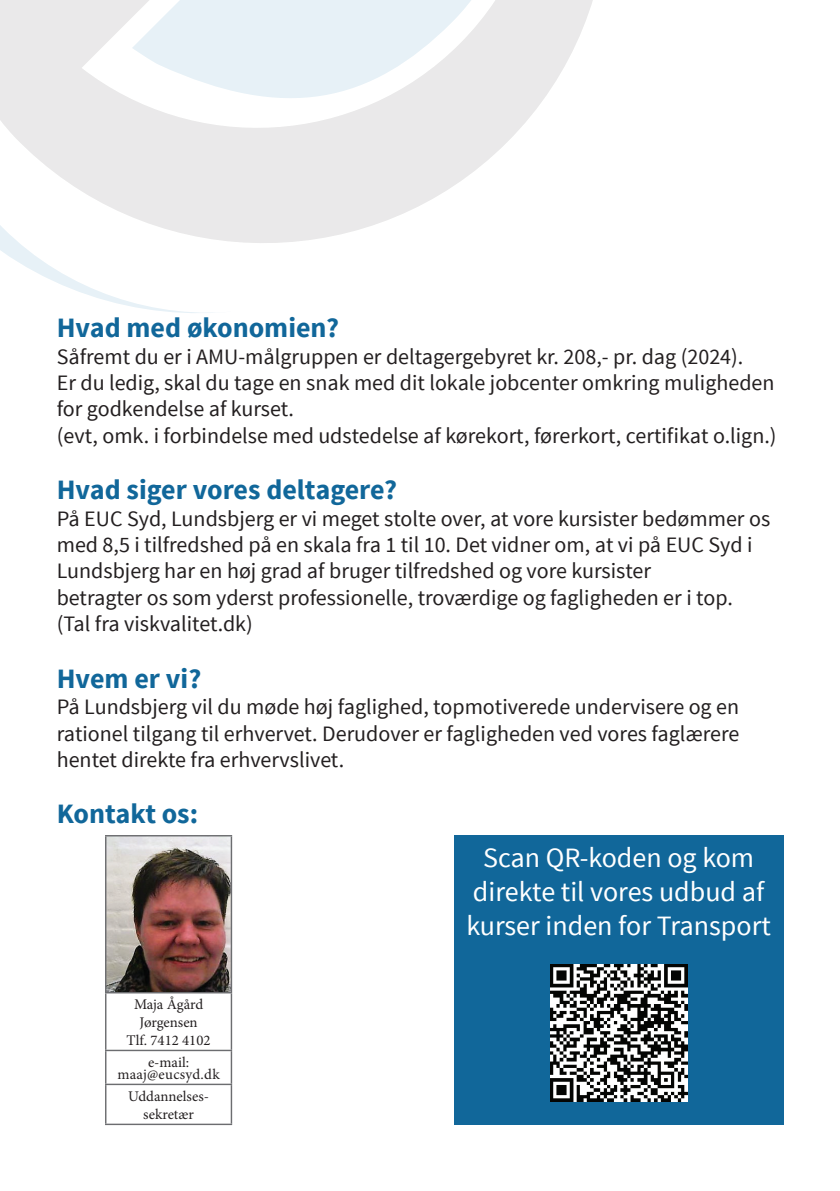
<style>
.page{position:relative;width:840px;height:1191px;background:#fff}
.page>*{position:absolute;margin:0;border:0;box-sizing:border-box;transform-origin:0 0}
.t1{font:28px/33.6px "Source Sans Pro";color:#fff;text-align:center}
.t2{font:700 28px "Source Sans Pro";color:#11679a}
.t3{font:22px/26.4px "Source Sans Pro";color:#231f20}
.t4{font:14.8px/17.8px "Minion Pro";color:#231f20;text-align:center}
.t5{font:14.8px/11.6px "Minion Pro";letter-spacing:.02em;color:#231f20;text-align:center}
</style>
<div class="page">
<svg style="left:541px;top:0;width:52px;height:102px;fill:#eae9ea"></svg>
<svg style="left:0;top:0;width:541px;height:313px"></svg>
<img style="left:106px;top:836px;width:124px;height:156px">
<svg style="left:106px;top:993px;width:124px;height:130px"></svg>
<hr style="left:105px;top:836px;width:1px;height:156px;background:#6c6d70">
<hr style="left:105px;top:993px;width:1px;height:56px;background:#6c6d70">
<hr style="left:105px;top:1051px;width:1px;height:32px;background:#6c6d70">
<hr style="left:105px;top:1085px;width:1px;height:38px;background:#6c6d70">
<hr style="left:105px;top:835px;width:127px;height:1px;background:#6c6d70">
<hr style="left:230px;top:836px;width:2px;height:156px;background:#6c6d70">
<hr style="left:230px;top:993px;width:2px;height:56px;background:#6c6d70">
<hr style="left:230px;top:1051px;width:2px;height:32px;background:#6c6d70">
<hr style="left:230px;top:1085px;width:2px;height:38px;background:#6c6d70">
<hr style="left:105px;top:992px;width:127px;height:1px;background:#6c6d70">
<hr style="left:105px;top:1049px;width:127px;height:2px;background:#6c6d70">
<hr style="left:105px;top:1083px;width:127px;height:2px;background:#6c6d70">
<hr style="left:105px;top:1123px;width:127px;height:2px;background:#6c6d70">
<div style="left:454px;top:835px;width:328px;height:289px;background:#11679a"></div>
<img style="left:550px;top:964px;width:136px;height:138px">
<p class="t2" style="left:57px;top:310px;width:284px">Hvad med økonomien?</p>
<p class="t3" style="left:57px;top:343px;width:720px">Såfremt du er i AMU-målgruppen er deltagergebyret kr. 208,- pr. dag (2024).<br>Er du ledig, skal du tage en snak med dit lokale jobcenter omkring muligheden for godkendelse af kurset.<br>(evt, omk. i forbindelse med udstedelse af kørekort, førerkort, certifikat o.lign.)</p>
<p class="t2" style="left:57px;top:472px;width:342px">Hvad siger vores deltagere?</p>
<p class="t3" style="left:57px;top:505px;width:714px">På EUC Syd, Lundsbjerg er vi meget stolte over, at vore kursister bedømmer os med 8,5 i tilfredshed på en skala fra 1 til 10. Det vidner om, at vi på EUC Syd i Lundsbjerg har en høj grad af bruger tilfredshed og vore kursister<br>betragter os som yderst professionelle, troværdige og fagligheden er i top. (Tal fra viskvalitet.dk)</p>
<p class="t2" style="left:57px;top:660px;width:146px">Hvem er vi?</p>
<p class="t3" style="left:57px;top:694px;width:684px;text-align:justify">På Lundsbjerg vil du møde høj faglighed, topmotiverede undervisere og en rationel tilgang til erhvervet. Derudover er fagligheden ved vores faglærere hentet direkte fra erhvervslivet.</p>
<p class="t2" style="left:57px;top:796px;width:143px">Kontakt os:</p>
<p class="t4" style="left:126px;top:995px;width:85px">Maja Ågård<br>Jørgensen<br>Tlf. 7412 4102</p>
<p class="t5" style="left:117px;top:1056px;width:104px">e-mail: maaj@eucsyd.dk</p>
<p class="t4" style="left:128px;top:1087px;width:82px">Uddannelses&shy;sekretær</p>
<p class="t1" style="left:466px;top:841px;width:306px">Scan QR-koden og kom direkte til vores udbud af kurser inden for Transport</p>
</div>
